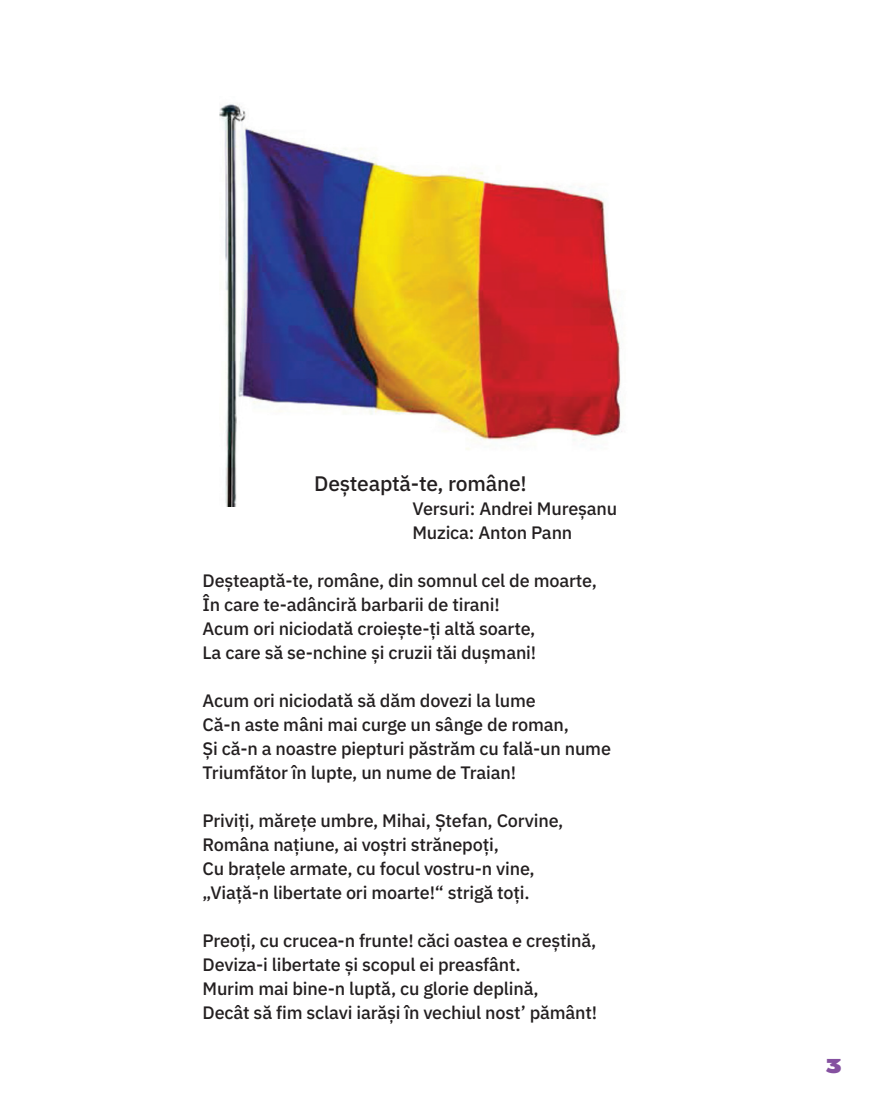
<style>
.page{position:relative;width:872px;height:1106px;background:#fff}
.page>*{position:absolute;margin:0;border:0;box-sizing:border-box;transform-origin:0 0}
.t1{font:500 21px "IBM Plex Sans";letter-spacing:-.01em;color:#231f20}
.t2{font:500 18px "IBM Plex Sans";letter-spacing:-.01em;color:#231f20}
.t3{font:18px "Rammetto One ROCE";color:#8551a0}
</style>
<div class="page">
<img style="left:219px;top:104px;width:403px;height:402px">
<p class="t1" style="left:314px;top:467px;width:214px">Deșteaptă-te, române!</p>
<p class="t2" style="left:412px;top:494px;width:206px">Versuri: Andrei Mureșanu</p>
<p class="t2" style="left:412px;top:518px;width:161px">Muzica: Anton Pann</p>
<p class="t2" style="left:203px;top:566px;width:396px">Deșteaptă-te, române, din somnul cel de moarte,</p>
<p class="t2" style="left:203px;top:590px;width:299px">În care te-adânciră barbarii de tirani!</p>
<p class="t2" style="left:203px;top:614px;width:334px">Acum ori niciodată croiește-ți altă soarte,</p>
<p class="t2" style="left:203px;top:638px;width:335px">La care să se-nchine și cruzii tăi dușmani!</p>
<p class="t2" style="left:203px;top:686px;width:335px">Acum ori niciodată să dăm dovezi la lume</p>
<p class="t2" style="left:203px;top:710px;width:368px">Că-n aste mâni mai curge un sânge de roman,</p>
<p class="t2" style="left:203px;top:734px;width:410px">Și că-n a noastre piepturi păstrăm cu fală-un nume</p>
<p class="t2" style="left:203px;top:758px;width:315px">Triumfător în lupte, un nume de Traian!</p>
<p class="t2" style="left:203px;top:806px;width:362px">Priviți, mărețe umbre, Mihai, Ștefan, Corvine,</p>
<p class="t2" style="left:203px;top:830px;width:298px">Româna națiune, ai voștri strănepoți,</p>
<p class="t2" style="left:203px;top:854px;width:334px">Cu brațele armate, cu focul vostru-n vine,</p>
<p class="t2" style="left:203px;top:878px;width:329px">„Viață-n libertate ori moarte!“ strigă toți.</p>
<p class="t2" style="left:203px;top:926px;width:395px">Preoți, cu crucea-n frunte! căci oastea e creștină,</p>
<p class="t2" style="left:203px;top:950px;width:320px">Deviza-i libertate și scopul ei preasfânt.</p>
<p class="t2" style="left:203px;top:974px;width:338px">Murim mai bine-n luptă, cu glorie deplină,</p>
<p class="t2" style="left:203px;top:998px;width:396px">Decât să fim sclavi iarăși în vechiul nost’ pământ!</p>
<p class="t3" style="left:825px;top:1052px;width:18px">3</p>
</div>
